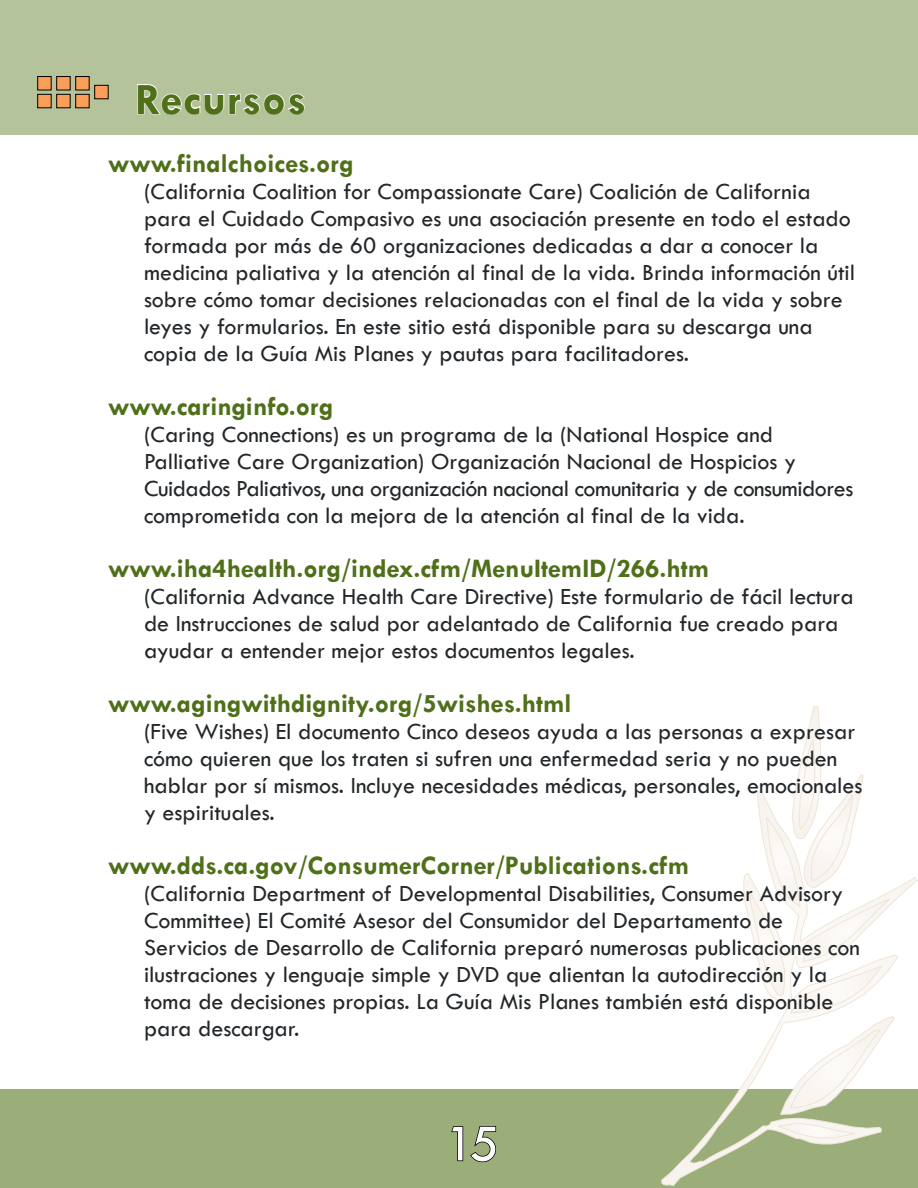
<style>
.page{position:relative;width:918px;height:1188px;background:#fff}
.page>*{position:absolute;margin:0;border:0;box-sizing:border-box;transform-origin:0 0}
.t1{font:54px "Tw Cen";color:#fff}
.t2{font:700 45px "Tw Cen";letter-spacing:.02em;color:#4f6f19}
.t3{font:700 27px "Tw Cen";color:#4f6f19}
.t4{font:24px/27px "Tw Cen";color:#23272a}
</style>
<div class="page">
<div style="left:0;top:0;width:918px;height:135px;background:#b5c39b"></div>
<div style="left:0;top:1089px;width:918px;height:99px;background:#9bad78"></div>
<svg style="left:451px;top:1126px;width:46px;height:37px"></svg>
<svg style="left:661px;top:873px;width:256px;height:313px"></svg>
<svg style="left:778px;top:1123px;width:79px;height:15px"></svg>
<svg style="left:750px;top:706px;width:145px;height:409px"></svg>
<div style="left:76px;top:94px;width:13px;height:14px;background:#f89e59"></div>
<div style="left:75px;top:94px;width:14px;height:14px;border:1px solid #000"></div>
<div style="left:57px;top:94px;width:13px;height:14px;background:#f89e59"></div>
<div style="left:57px;top:94px;width:13px;height:14px;border:1px solid #000"></div>
<div style="left:38px;top:94px;width:13px;height:14px;background:#f89e59"></div>
<div style="left:38px;top:94px;width:13px;height:14px;border:1px solid #000"></div>
<div style="left:95px;top:85px;width:13px;height:14px;background:#f89e59"></div>
<div style="left:94px;top:85px;width:14px;height:14px;border:1px solid #000"></div>
<div style="left:76px;top:77px;width:13px;height:13px;background:#f89e59"></div>
<div style="left:75px;top:76px;width:14px;height:14px;border:1px solid #000"></div>
<div style="left:57px;top:77px;width:13px;height:13px;background:#f89e59"></div>
<div style="left:38px;top:77px;width:13px;height:13px;background:#f89e59"></div>
<svg style="left:137px;top:84px;width:168px;height:31px"></svg>
<h2 class="t2" style="left:135px;top:72px;width:173px">Recursos</h2>
<p class="t3" style="left:108px;top:147px;width:247px">www.finalchoices.org</p>
<p class="t4" style="left:144px;top:177px;width:713px">(California Coalition for Compassionate Care) Coalición de California para el Cuidado Compasivo es una asociación presente en todo el estado formada por más de 60 organizaciones dedicadas a dar a conocer la medicina paliativa y la atención al final de la vida. Brinda información útil sobre cómo tomar decisiones relacionadas con el final de la vida y sobre leyes y formularios. En este sitio está disponible para su descarga una copia de la Guía Mis Planes y pautas para facilitadores.</p>
<p class="t3" style="left:108px;top:390px;width:227px">www.caringinfo.org</p>
<p class="t4" style="left:144px;top:420px;width:711px">(Caring Connections) es un programa de la (National Hospice and Palliative Care Organization) Organización Nacional de Hospicios y Cuidados Paliativos, una organización nacional comunitaria y de consumidores comprometida con la mejora de la atención al final de la vida.</p>
<p class="t3" style="left:108px;top:552px;width:603px">www.iha4health.org/index.cfm/MenuItemID/266.htm</p>
<p class="t4" style="left:144px;top:582px;width:711px">(California Advance Health Care Directive) Este formulario de fácil lectura de Instrucciones de salud por adelantado de California fue creado para ayudar a entender mejor estos documentos legales.</p>
<p class="t3" style="left:108px;top:687px;width:465px">www.agingwithdignity.org/5wishes.html</p>
<p class="t4" style="left:144px;top:717px;width:720px">(Five Wishes) El documento Cinco deseos ayuda a las personas a expresar cómo quieren que los traten si sufren una enfermedad seria y no pueden hablar por sí mismos. Incluye necesidades médicas, personales, emocionales y espirituales.</p>
<p class="t3" style="left:108px;top:849px;width:583px">www.dds.ca.gov/ConsumerCorner/Publications.cfm</p>
<p class="t4" style="left:144px;top:879px;width:717px">(California Department of Developmental Disabilities, Consumer Advisory Committee) El Comité Asesor del Consumidor del Departamento de Servicios de Desarrollo de California preparó numerosas publicaciones con ilustraciones y lenguaje simple y DVD que alientan la autodirección y la toma de decisiones propias. La Guía Mis Planes también está disponible para descargar.</p>
<h1 class="t1" style="left:445px;top:1111px;width:56px">15</h1>
</div>
